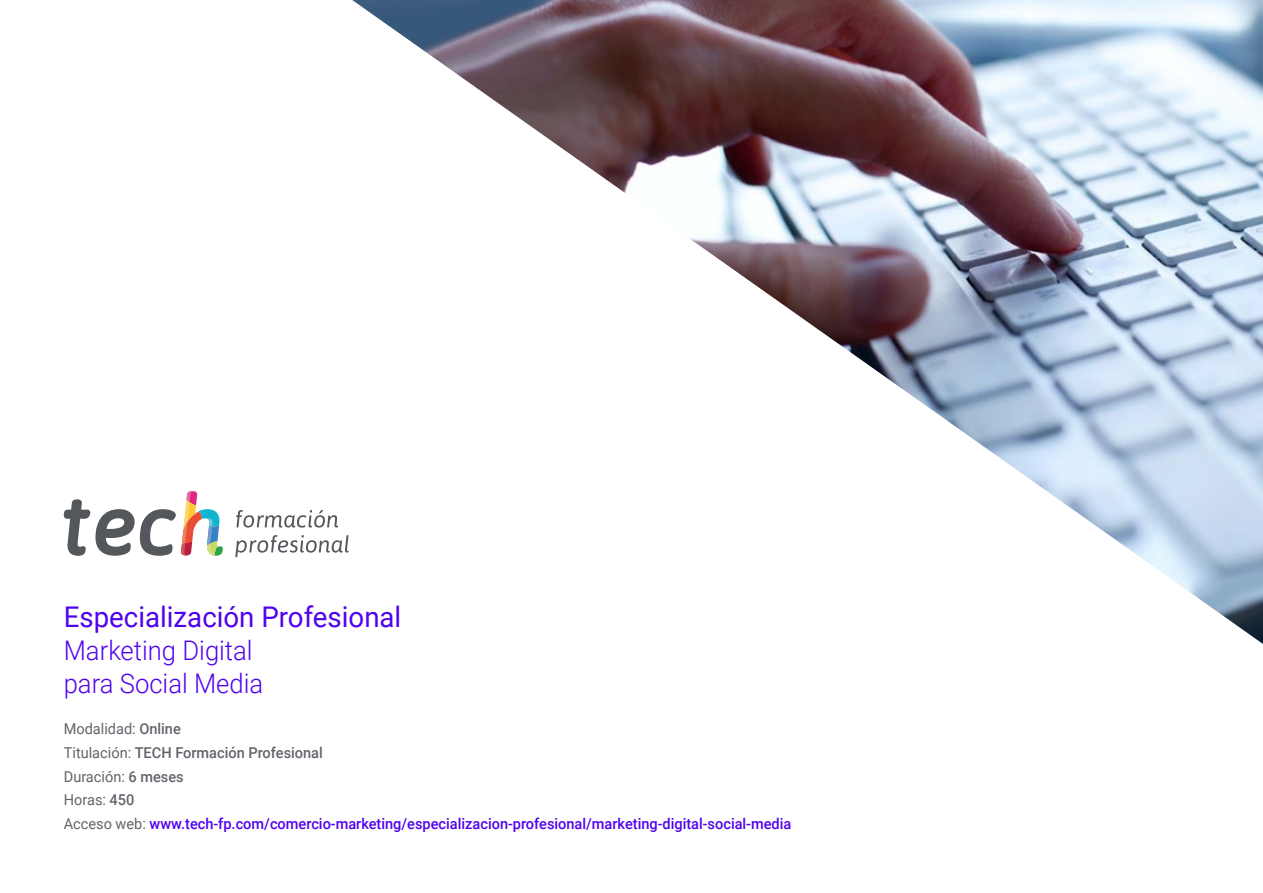
<style>
.page{position:relative;width:1263px;height:893px;background:#fff}
.page>*{position:absolute;margin:0;border:0;box-sizing:border-box;transform-origin:0 0}
.t1{font:28.5px "Roboto";color:#5002ee}
.t2{font:300 27px/33px "Roboto";color:#5002ee;scale:.95 1}
.t3{font:500 15px/23.7px "Roboto";color:#5002ee}
.s1{font-weight:400;color:#61646a}
.s2{color:#61646a}
</style>
<div class="page">
<img style="left:352px;top:0;width:911px;height:644px">
<svg style="left:64px;top:491px;width:159px;height:65px"></svg>
<svg style="left:236px;top:510px;width:102px;height:18px"></svg>
<svg style="left:235px;top:535px;width:114px;height:22px"></svg>
<h1 class="t1" style="left:64px;top:597px;width:339px">Especialización Profesional</h1>
<h2 class="t2" style="left:64px;top:633px;width:212px">Marketing Digital para Social Media</h2>
<p class="t3" style="left:64px;top:716px;width:729px"><span class="s1">Modalidad:</span> <span class="s2">Online<br></span><span class="s1">Titulación:</span> <span class="s2">TECH Formación Profesional<br></span><span class="s1">Duración:</span> <span class="s2">6 meses<br></span><span class="s1">Horas:</span> <span class="s2">450<br></span><span class="s1">Acceso web:</span> www.tech-fp.com/comercio-marketing/especializacion-profesional/marketing-digital-social-media</p>
</div>
